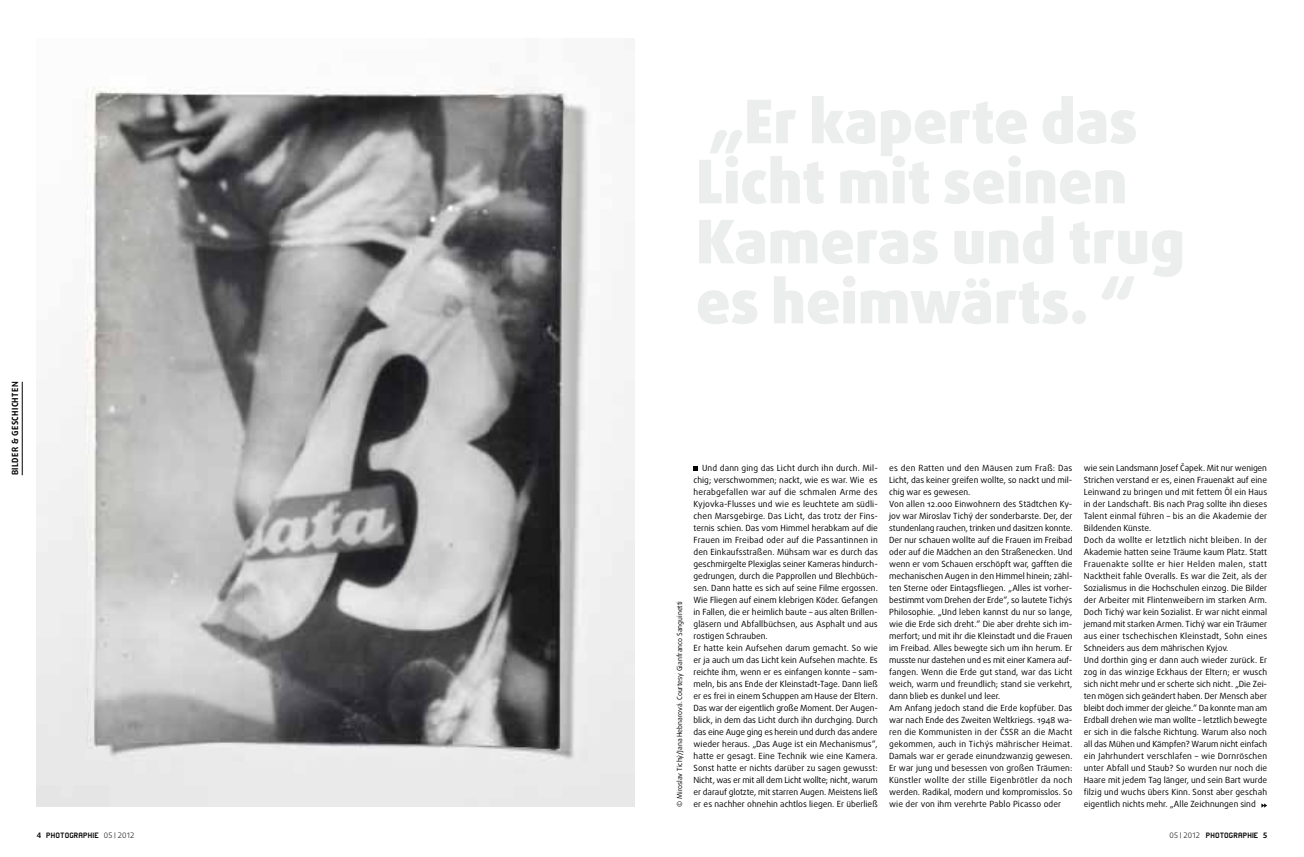
<style>
.page{position:relative;width:1304px;height:857px;background:#fff}
.page>*{position:absolute;margin:0;border:0;box-sizing:border-box;transform-origin:0 0}
.t1{font:9px "Wpptphoto";letter-spacing:.015em;color:#000}
.t2{font:8.5px/12px "Daxline Pro";color:#000}
.t3{font:700 8.5px "Daxline Pro";color:#000}
.t4{font:7px "Daxline Pro";color:#000}
.s1{font-family:"Daxline Pro";font-weight:700;font-size:7.5px}
.s2{font-family:"Daxline Pro";font-weight:300;font-size:7.5px}
.s3{font-family:"Daxline Pro";font-weight:300;font-size:5.9px}
</style>
<div class="page">
<img style="left:37px;top:87px;width:597px;height:719px">
<svg style="left:694px;top:466px;width:4px;height:4px"></svg>
<svg style="left:1261px;top:803px;width:6px;height:4px"></svg>
<hr style="left:22px;top:381px;width:1px;height:94px;background:#000">
<p class="t3" style="left:10px;top:475px;width:94px;rotate:-90deg">Bilder &amp; Geschichten</p>
<p class="t4" style="left:675px;top:806px;width:207px;rotate:-90deg">© Miroslav Tichý/Jana Hebnarová. Courtesy Gianfranco Sanguinetti</p>
<p class="t2" style="left:694px;top:461px;width:186px;text-indent:9px">Und dann ging das Licht durch ihn durch. Mil&shy;chig; verschwommen; nackt, wie es war. Wie es herabgefallen war auf die schmalen Arme des Kyjovka-Flusses und wie es leuchtete am südli&shy;chen Marsgebirge. Das Licht, das trotz der Fins&shy;ternis schien. Das vom Himmel herabkam auf die Frauen im Freibad oder auf die Passantinnen in den Einkaufsstraßen. Mühsam war es durch das geschmirgelte Plexiglas seiner Kameras hindurch&shy;gedrungen, durch die Papprollen und Blechbüch&shy;sen. Dann hatte es sich auf seine Filme ergossen.<br>Wie Fliegen auf einem klebrigen Köder. Gefangen in Fallen, die er heimlich baute – aus alten Brillen&shy;gläsern und Abfallbüchsen, aus Asphalt und aus rostigen Schrauben.<br>Er hatte kein Aufsehen darum gemacht. So wie er ja auch um das Licht kein Aufsehen machte. Es reichte ihm, wenn er es einfangen konnte – sam&shy;meln, bis ans Ende der Kleinstadt-Tage. Dann ließ er es frei in einem Schuppen am Hause der Eltern.<br>Das war der eigentlich große Moment. Der Augen&shy;blick, in dem das Licht durch ihn durchging. Durch das eine Auge ging es herein und durch das andere wieder heraus. „Das Auge ist ein Mechanismus“, hatte er gesagt. Eine Technik wie eine Kamera.<br>Sonst hatte er nichts darüber zu sagen gewusst:<br>Nicht, was er mit all dem Licht wollte; nicht, warum er darauf glotzte, mit starren Augen. Meistens ließ er es nachher ohnehin achtlos liegen. Er überließ</p>
<p class="t2" style="left:889px;top:461px;width:185px">es den Ratten und den Mäusen zum Fraß: Das Licht, das keiner greifen wollte, so nackt und mil&shy;chig war es gewesen.<br>Von allen 12.000 Einwohnern des Städtchen Ky&shy;jov war Miroslav Tichý der sonderbarste. Der, der stundenlang rauchen, trinken und dasitzen konnte.<br>Der nur schauen wollte auf die Frauen im Freibad oder auf die Mädchen an den Straßenecken. Und wenn er vom Schauen erschöpft war, gafften die mechanischen Augen in den Himmel hinein; zähl&shy;ten Sterne oder Eintagsfliegen. „Alles ist vorher&shy;bestimmt vom Drehen der Erde“, so lautete Tichýs Philosophie. „Und leben kannst du nur so lange, wie die Erde sich dreht.“ Die aber drehte sich im&shy;merfort; und mit ihr die Kleinstadt und die Frauen im Freibad. Alles bewegte sich um ihn herum. Er musste nur dastehen und es mit einer Kamera auf&shy;fangen. Wenn die Erde gut stand, war das Licht weich, warm und freundlich; stand sie verkehrt, dann blieb es dunkel und leer.<br>Am Anfang jedoch stand die Erde kopfüber. Das war nach Ende des Zweiten Weltkriegs. 1948 wa&shy;ren die Kommunisten in der ČSSR an die Macht gekommen, auch in Tichýs mährischer Heimat.<br>Damals war er gerade einundzwanzig gewesen.<br>Er war jung und besessen von großen Träumen:<br>Künstler wollte der stille Eigenbrötler da noch werden. Radikal, modern und kompromisslos. So</p>
<p class="t2" style="left:889px;top:797px;width:173px">wie der von ihm verehrte Pablo Picasso oder</p>
<p class="t2" style="left:1084px;top:461px;width:185px">wie sein Landsmann Josef Čapek. Mit nur wenigen Strichen verstand er es, einen Frauenakt auf eine Leinwand zu bringen und mit fettem Öl ein Haus in der Landschaft. Bis nach Prag sollte ihn dieses Talent einmal führen – bis an die Akademie der Bildenden Künste.<br>Doch da wollte er letztlich nicht bleiben. In der Akademie hatten seine Träume kaum Platz. Statt Frauenakte sollte er hier Helden malen, statt Nacktheit fahle Overalls. Es war die Zeit, als der Sozialismus in die Hochschulen einzog. Die Bilder der Arbeiter mit Flintenweibern im starken Arm.<br>Doch Tichý war kein Sozialist. Er war nicht einmal jemand mit starken Armen. Tichý war ein Träumer aus einer tschechischen Kleinstadt, Sohn eines Schneiders aus dem mährischen Kyjov.<br>Und dorthin ging er dann auch wieder zurück. Er zog in das winzige Eckhaus der Eltern; er wusch sich nicht mehr und er scherte sich nicht. „Die Zei&shy;ten mögen sich geändert haben. Der Mensch aber bleibt doch immer der gleiche.“ Da konnte man am Erdball drehen wie man wollte – letztlich bewegte er sich in die falsche Richtung. Warum also noch all das Mühen und Kämpfen? Warum nicht einfach ein Jahrhundert verschlafen – wie Dornröschen unter Abfall und Staub? So wurden nur noch die Haare mit jedem Tag länger, und sein Bart wurde filzig und wuchs übers Kinn. Sonst aber geschah eigentlich nichts mehr. „Alle Zeichnungen sind</p>
<p class="t1" style="left:37px;top:830px;width:99px"><span class="s1">4</span> PHOTOGRAPHIE <span class="s2">05</span> <span class="s3">|</span> <span class="s2">2012</span></p>
<p class="t1" style="left:1170px;top:830px;width:99px"><span class="s2">05</span> <span class="s3">|</span> <span class="s2">2012</span> PHOTOGRAPHIE <span class="s1">5</span></p>
</div>
